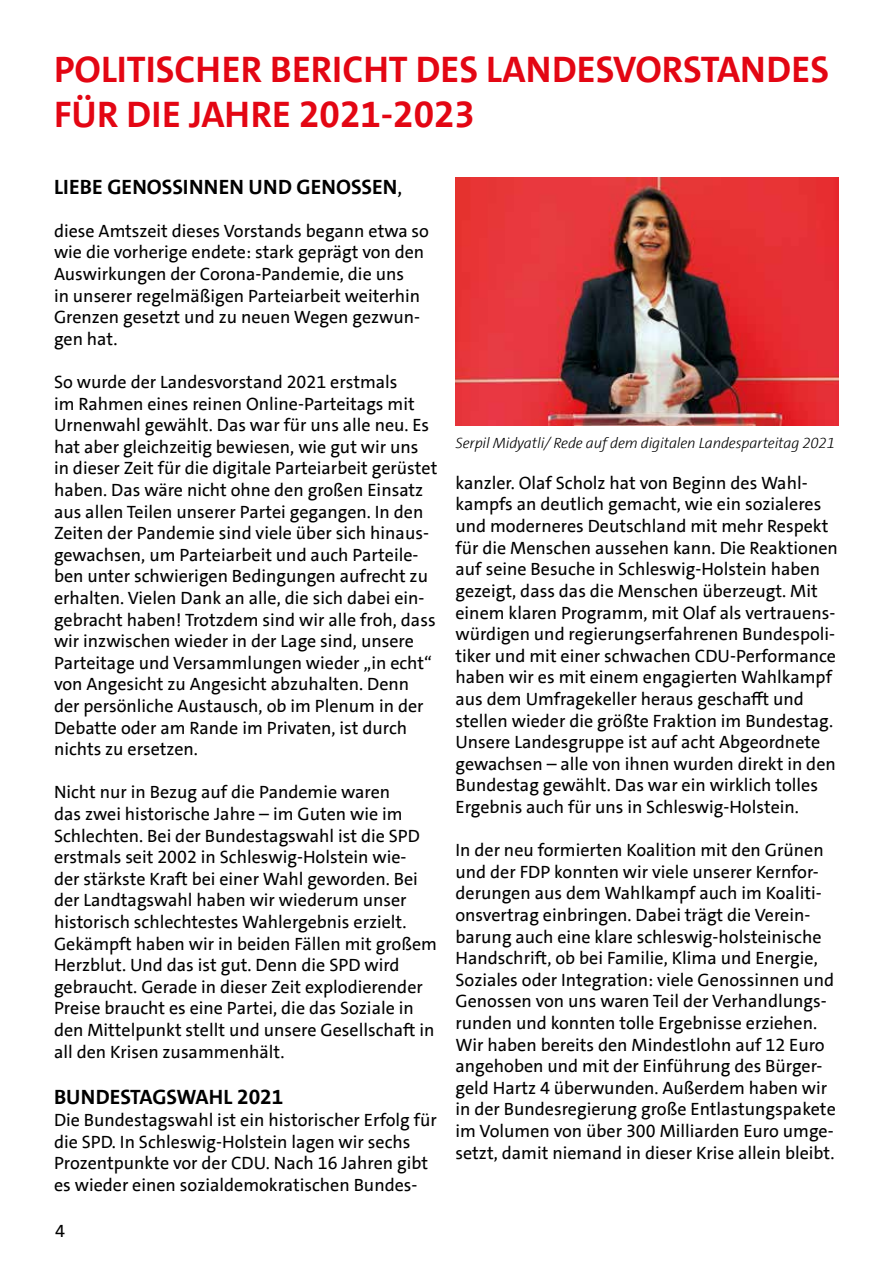
<style>
.page{position:relative;width:893px;height:1263px;background:#fff}
.page>*{position:absolute;margin:0;border:0;box-sizing:border-box;transform-origin:0 0}
.t1{font:700 37.5px/45px "SPD The Sans";color:#e30613}
.t2{font:700 21px "SPD The Sans";color:#000}
.t3{font:18px/21.6px "SPD The Sans";color:#000}
.t4{font:italic 300 15px "SPD The Sans";letter-spacing:-.01em;color:#000}
.s1{font-family:"SPD The Sans Versal";font-weight:400}
</style>
<div class="page">
<img style="left:455px;top:178px;width:384px;height:247px">
<h1 class="t1" style="left:54px;top:47px;width:776px">POLITISCHER BERICHT DES LANDESVORSTANDES<br>FÜR DIE JAHRE 2021-2023</h1>
<p class="t2" style="left:54px;top:173px;width:350px">LIEBE GENOSSINNEN UND GENOSSEN<span class="s1">,</span></p>
<p class="t3" style="left:54px;top:220px;width:377px">diese Amtszeit dieses Vorstands begann etwa so wie die vorherige endete: stark geprägt von den Auswirkungen der Corona-Pandemie, die uns<br>in unserer regelmäßigen Parteiarbeit weiterhin Grenzen gesetzt und zu neuen Wegen gezwun&shy;gen hat.</p>
<p class="t3" style="left:54px;top:371px;width:385px">So wurde der Landesvorstand 2021 erstmals<br>im Rahmen eines reinen Online-Parteitags mit Urnenwahl gewählt. Das war für uns alle neu. Es hat aber gleichzeitig bewiesen, wie gut wir uns in dieser Zeit für die digitale Parteiarbeit gerüstet haben. Das wäre nicht ohne den großen Einsatz aus allen Teilen unserer Partei gegangen. In den Zeiten der Pandemie sind viele über sich hinaus&shy;gewachsen, um Parteiarbeit und auch Parteile&shy;ben unter schwierigen Bedingungen aufrecht zu erhalten. Vielen Dank an alle, die sich dabei ein&shy;gebracht haben! Trotzdem sind wir alle froh, dass wir inzwischen wieder in der Lage sind, unsere Parteitage und Versammlungen wieder „in echt“ von Angesicht zu Angesicht abzuhalten. Denn der persönliche Austausch, ob im Plenum in der Debatte oder am Rande im Privaten, ist durch nichts zu ersetzen.</p>
<p class="t3" style="left:54px;top:782px;width:385px">Nicht nur in Bezug auf die Pandemie waren<br>das zwei historische Jahre – im Guten wie im Schlechten. Bei der Bundestagswahl ist die SPD erstmals seit 2002 in Schleswig-Holstein wie-<br>der stärkste Kraft bei einer Wahl geworden. Bei der Landtagswahl haben wir wiederum unser historisch schlechtestes Wahlergebnis erzielt.<br>Gekämpft haben wir in beiden Fällen mit großem Herzblut. Und das ist gut. Denn die SPD wird gebraucht. Gerade in dieser Zeit explodierender Preise braucht es eine Partei, die das Soziale in den Mittelpunkt stellt und unsere Gesellschaft in all den Krisen zusammenhält.</p>
<p class="t2" style="left:54px;top:1084px;width:231px">BUNDESTAGSWAHL 2021</p>
<p class="t3" style="left:54px;top:1109px;width:384px">Die Bundestagswahl ist ein historischer Erfolg für die SPD. In Schleswig-Holstein lagen wir sechs Prozentpunkte vor der CDU. Nach 16 Jahren gibt es wieder einen sozialdemokratischen Bundes-</p>
<p class="t3" style="left:55px;top:1220px;width:11px">4</p>
<p class="t4" style="left:455px;top:434px;width:381px">Serpil Midyatli/ Rede auf dem digitalen Landesparteitag 2021</p>
<p class="t3" style="left:455px;top:472px;width:384px">kanzler. Olaf Scholz hat von Beginn des Wahl&shy;kampfs an deutlich gemacht, wie ein sozialeres und moderneres Deutschland mit mehr Respekt für die Menschen aussehen kann. Die Reaktionen auf seine Besuche in Schleswig-Holstein haben gezeigt, dass das die Menschen überzeugt. Mit einem klaren Programm, mit Olaf als vertrauens&shy;würdigen und regierungserfahrenen Bundespoli&shy;tiker und mit einer schwachen CDU-Performance haben wir es mit einem engagierten Wahlkampf aus dem Umfragekeller heraus geschafft und stellen wieder die größte Fraktion im Bundestag.<br>Unsere Landesgruppe ist auf acht Abgeordnete gewachsen – alle von ihnen wurden direkt in den Bundestag gewählt. Das war ein wirklich tolles Ergebnis auch für uns in Schleswig-Holstein.</p>
<p class="t3" style="left:455px;top:839px;width:382px">In der neu formierten Koalition mit den Grünen und der FDP konnten wir viele unserer Kernfor&shy;derungen aus dem Wahlkampf auch im Koaliti&shy;onsvertrag einbringen. Dabei trägt die Verein&shy;barung auch eine klare schleswig-holsteinische Handschrift, ob bei Familie, Klima und Energie, Soziales oder Integration: viele Genossinnen und Genossen von uns waren Teil der Verhandlungs&shy;runden und konnten tolle Ergebnisse erziehen.<br>Wir haben bereits den Mindestlohn auf 12 Euro angehoben und mit der Einführung des Bürger&shy;geld Hartz 4 überwunden. Außerdem haben wir in der Bundesregierung große Entlastungspakete im Volumen von über 300 Milliarden Euro umge&shy;setzt, damit niemand in dieser Krise allein bleibt.</p>
</div>
